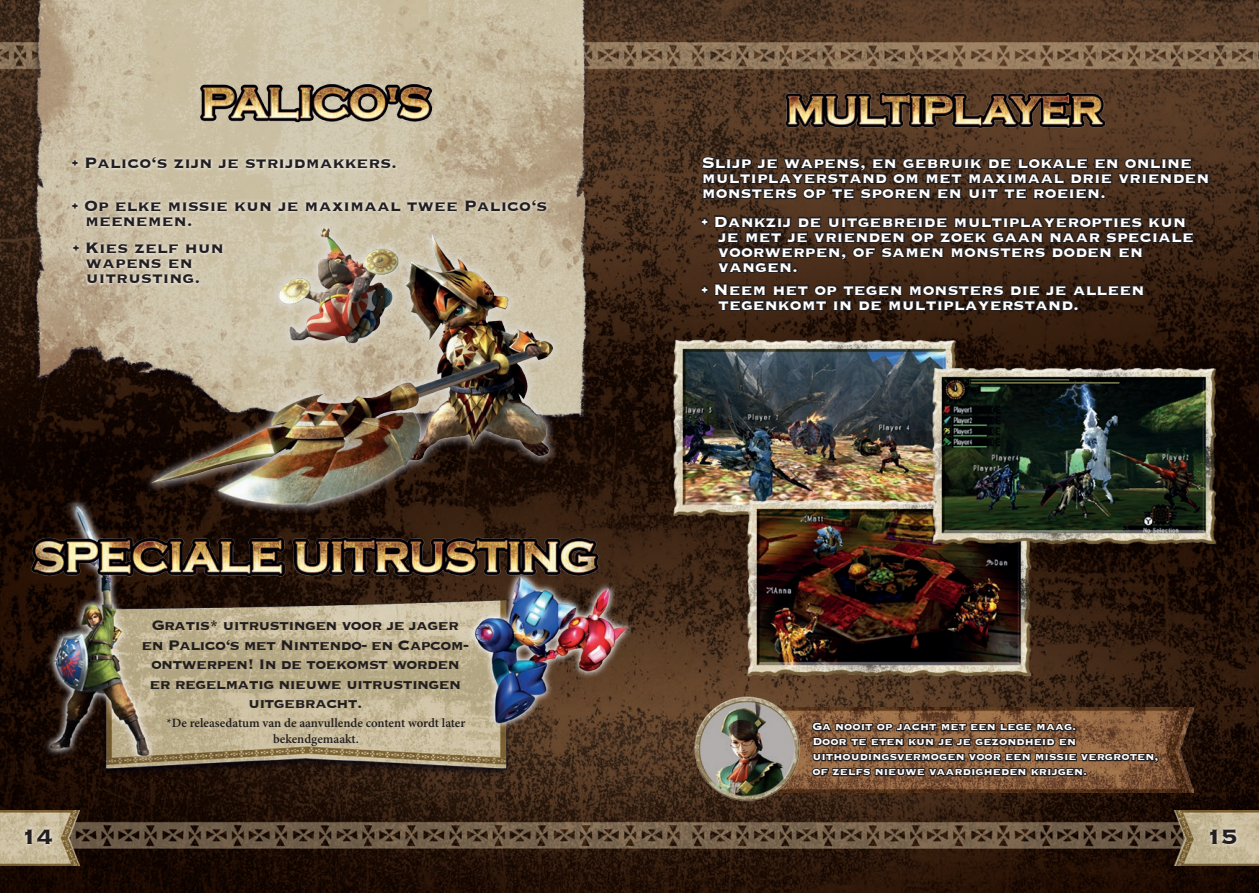
<style>
.page{position:relative;width:1259px;height:893px;background:#fff}
.page>*{position:absolute;margin:0;border:0;box-sizing:border-box;transform-origin:0 0}
.t1{font:700 27px "Copperplate";color:#231f20}
.t2{font:700 19.5px/15px "Copperplate";color:#fff}
.t3{font:700 19.5px/15px "Copperplate";color:#231f20}
.t4{font:700 18px/19.5px "Copperplate";letter-spacing:-.04em;color:#231f20;text-align:center}
.t5{font:700 13.5px/15px "Copperplate";color:#fff}
.t6{font:600 12.75px/15.3px "Minion Pro";letter-spacing:-.005em;color:#231f20;text-align:center}
</style>
<div class="page">
<img style="left:0;top:0;width:1259px;height:893px">
<img style="left:9px;top:0;width:613px;height:479px">
<img style="left:672px;top:338px;width:285px;height:178px">
<img style="left:746px;top:498px;width:285px;height:178px">
<img style="left:931px;top:366px;width:285px;height:178px">
<img style="left:132px;top:218px;width:431px;height:261px">
<img style="left:1172px;top:810px;width:87px;height:55px">
<img style="left:0;top:810px;width:87px;height:55px">
<img style="left:671px;top:58px;width:544px;height:100px">
<img style="left:43px;top:46px;width:544px;height:110px">
<img style="left:5px;top:479px;width:644px;height:300px">
<img style="left:802px;top:708px;width:391px;height:85px">
<img style="left:691px;top:693px;width:111px;height:111px">
<img style="left:20px;top:500px;width:588px;height:110px">
<svg style="left:22px;top:826px;width:33px;height:21px"></svg>
<svg style="left:1206px;top:826px;width:33px;height:21px"></svg>
<svg style="left:810px;top:716px;width:350px;height:69px;background:#684a34"></svg>
<svg style="left:699px;top:155px;width:512px;height:48px;background:#38281f"></svg>
<svg style="left:69px;top:154px;width:330px;height:18px;background:#d7cfbb"></svg>
<svg style="left:69px;top:197px;width:481px;height:32px;background:#d2c8b2"></svg>
<svg style="left:70px;top:239px;width:156px;height:48px;background:#d3cab5"></svg>
<svg style="left:700px;top:211px;width:495px;height:103px;background:#342319"></svg>
<p class="t3" style="left:72px;top:154px;width:326px">• Palico‘s zijn je strijdmakkers.</p>
<p class="t3" style="left:85px;top:197px;width:464px;text-indent:-13px">• Op elke missie kun je maximaal twee Palico‘s meenemen.</p>
<p class="t3" style="left:86px;top:239px;width:139px;text-indent:-13px">• Kies zelf hun wapens en uitrusting.</p>
<p class="t4" style="left:142px;top:615px;width:329px">Gratis* uitrustingen voor je jager en Palico‘s met Nintendo- en Capcom&shy;ontwerpen! In de toekomst worden er regelmatig nieuwe uitrustingen uitgebracht.</p>
<p class="t6" style="left:167px;top:716px;width:300px">*De releasedatum van de aanvullende content wordt later bekendgemaakt.</p>
<p class="t2" style="left:702px;top:154px;width:509px">Slijp je wapens, en gebruik de lokale en online multiplayerstand om met maximaal drie vrienden monsters op te sporen en uit te roeien.</p>
<p class="t2" style="left:718px;top:213px;width:477px;text-indent:-16px">• Dankzij de uitgebreide multiplayeropties kun je met je vrienden op zoek gaan naar speciale voorwerpen, of samen monsters doden en vangen.</p>
<p class="t2" style="left:718px;top:281px;width:427px;text-indent:-16px">• Neem het op tegen monsters die je alleen tegenkomt in de multiplayerstand.</p>
<p class="t5" style="left:812px;top:718px;width:348px">Ga nooit op jacht met een lege maag.<br>Door te eten kun je je gezondheid en uithoudingsvermogen voor een missie vergroten, of zelfs nieuwe vaardigheden krijgen.</p>
<h1 class="t1" style="left:21px;top:819px;width:33px">14</h1>
<h1 class="t1" style="left:1206px;top:819px;width:33px">15</h1>
</div>
